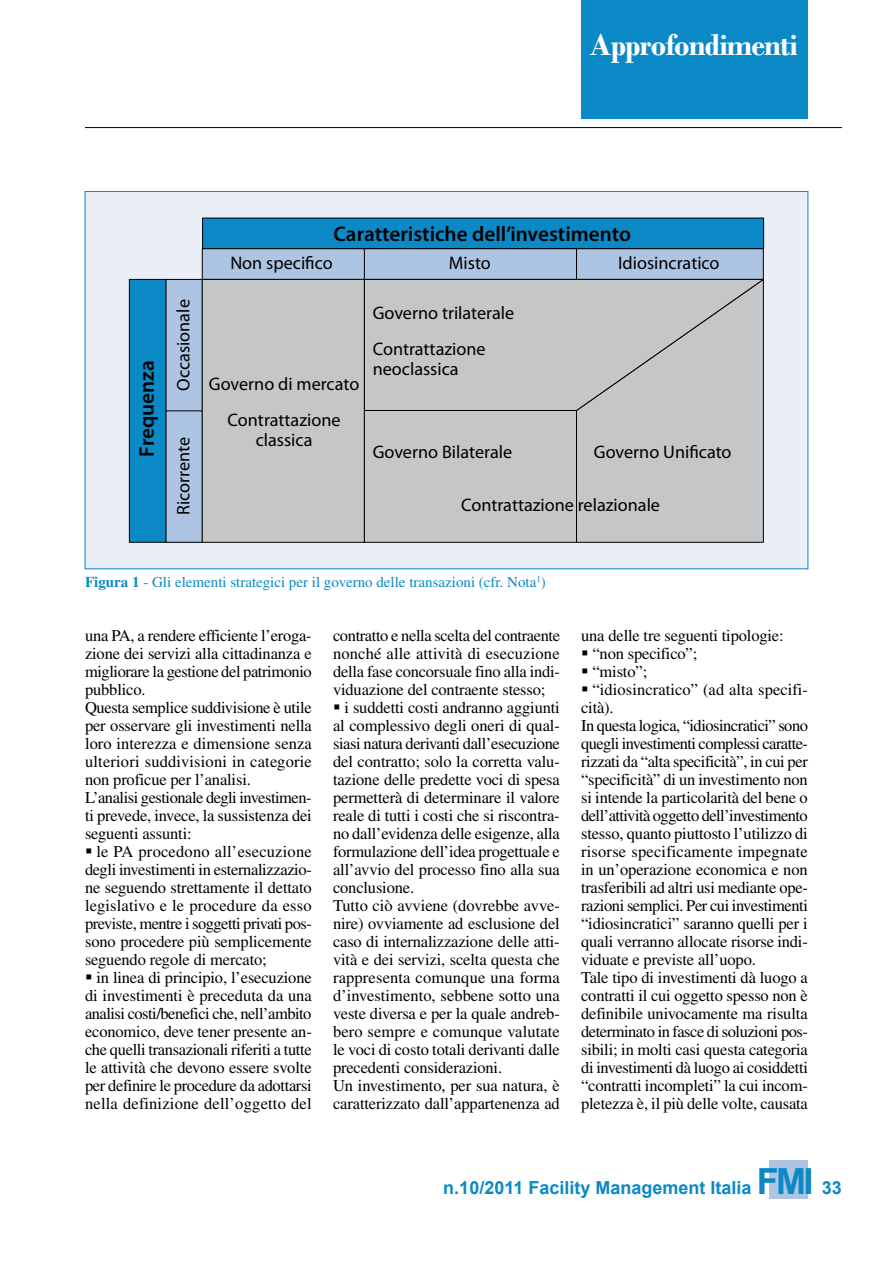
<style>
.page{position:relative;width:893px;height:1263px;background:#fff}
.page>*{position:absolute;margin:0;border:0;box-sizing:border-box;transform-origin:0 0}
.t1{font:700 36px "Arial";color:#0b89c6}
.t2{font:700 31.5px "Bodoni";letter-spacing:-.03em;color:#fff}
.t3{font:600 21.15px "Myriad Pro";color:#000}
.t4{font:18.15px/19.6px "Myriad Pro";color:#000;text-align:center}
.t5{font:700 18px "Arial";color:#0b89c6}
.t6{font:16.5px/18px "Times LT Std";letter-spacing:-.01em;color:#000;text-align:justify}
.t7{font:16.5px "Times LT Std";letter-spacing:-.03em;color:#000}
.t8{font:16.5px "Times LT Std";letter-spacing:.01em;color:#000}
.t9{font:16.5px "Times LT Std";letter-spacing:-.035em;color:#000}
.t10{font:15px "Times LT Std";color:#0b89c6}
.s1{font-weight:700}
</style>
<div class="page">
<div style="left:770px;top:1161px;width:38px;height:38px;background:#aec4e3"></div>
<hr style="left:85px;top:127px;width:757px;height:1px;background:#000">
<div style="left:581px;top:0;width:227px;height:119px;background:#0b89c6"></div>
<div style="left:85px;top:191px;width:723px;height:378px;background:#e9eef7"></div>
<div style="left:166px;top:279px;width:36px;height:263px;background:#aec4e3"></div>
<div style="left:129px;top:279px;width:37px;height:263px;background:#0b89c6"></div>
<div style="left:129px;top:279px;width:37px;height:264px;border:1px solid #000"></div>
<div style="left:203px;top:218px;width:561px;height:31px;background:#0b89c6"></div>
<div style="left:364px;top:249px;width:213px;height:30px;background:#aec4e3"></div>
<div style="left:364px;top:248px;width:213px;height:32px;border:1px solid #000"></div>
<div style="left:576px;top:249px;width:187px;height:30px;background:#aec4e3"></div>
<div style="left:576px;top:248px;width:188px;height:32px;border:1px solid #000"></div>
<div style="left:202px;top:249px;width:162px;height:30px;background:#aec4e3"></div>
<div style="left:202px;top:248px;width:163px;height:32px;border:1px solid #000"></div>
<div style="left:202px;top:279px;width:162px;height:263px;background:#c5c6c8"></div>
<div style="left:202px;top:279px;width:163px;height:264px;border:1px solid #000"></div>
<div style="left:364px;top:410px;width:212px;height:132px;background:#c5c6c8"></div>
<div style="left:364px;top:410px;width:213px;height:133px;border:1px solid #000"></div>
<div style="left:576px;top:278px;width:188px;height:265px;background:#c5c6c8"></div>
<div style="left:364px;top:279px;width:400px;height:132px;background:#c5c6c8"></div>
<h2 class="t2" style="left:590px;top:26px;width:210px">Approfondimenti</h2>
<p class="t3" style="left:334px;top:222px;width:299px">Caratteristiche dell’investimento</p>
<p class="t3" style="left:135px;top:457px;width:98px;rotate:-90deg">Frequenza</p>
<p class="t4" style="left:174px;top:391px;width:93px;rotate:-90deg">Occasionale</p>
<p class="t4" style="left:174px;top:515px;width:80px;rotate:-90deg">Ricorrente</p>
<p class="t4" style="left:230px;top:254px;width:104px">Non specifico</p>
<p class="t4" style="left:209px;top:374px;width:152px">Governo di mercato</p>
<p class="t4" style="left:228px;top:411px;width:114px">Contrattazione classica</p>
<p class="t4" style="left:449px;top:254px;width:44px">Misto</p>
<p class="t4" style="left:618px;top:254px;width:103px">Idiosincratico</p>
<p class="t4" style="left:373px;top:303px;width:143px">Governo trilaterale</p>
<p class="t4" style="left:373px;top:339px;width:114px;text-align:left">Contrattazione neoclassica</p>
<p class="t4" style="left:373px;top:443px;width:141px">Governo Bilaterale</p>
<p class="t4" style="left:594px;top:443px;width:139px">Governo Unificato</p>
<p class="t4" style="left:461px;top:495px;width:200px">Contrattazione relazionale</p>
<p class="t10" style="left:85px;top:573px;width:462px"><span class="s1">Figura 1</span> - Gli elementi strategici per il governo delle transazioni (cfr. Nota<sup>1</sup>)</p>
<p class="t6" style="left:85px;top:626px;width:228px;text-align:left">una PA, a rendere efficiente l’eroga&shy;zione dei servizi alla cittadinanza e migliorare la gestione del patrimonio pubblico.<br>Questa semplice suddivisione è utile per osservare gli investimenti nella loro interezza e dimensione senza ulteriori suddivisioni in categorie non proficue per l’analisi.<br>L’analisi gestionale degli investimen&shy;ti prevede, invece, la sussistenza dei seguenti assunti:</p>
<p class="t6" style="left:85px;top:842px;width:228px;text-indent:11px">le PA procedono all’esecuzione degli investimenti in esternalizzazio&shy;ne seguendo strettamente il dettato legislativo e le procedure da esso previste, mentre i soggetti privati pos&shy;sono procedere più semplicemente seguendo regole di mercato;</p>
<p class="t6" style="left:85px;top:968px;width:228px;text-indent:11px">in linea di principio, l’esecuzione di investimenti è preceduta da una analisi costi/benefici che, nell’ambito economico, deve tener presente an&shy;che quelli transazionali riferiti a tutte le attività che devono essere svolte per definire le procedure da adottarsi nella definizione dell’oggetto del</p>
<p class="t6" style="left:333px;top:626px;width:228px">contratto e nella scelta del contraente</p>
<p class="t8" style="left:333px;top:644px;width:228px">nonché alle attività di esecuzione</p>
<p class="t6" style="left:333px;top:662px;width:228px">della fase concorsuale fino alla indi-</p>
<p class="t6" style="left:333px;top:680px;width:214px">viduazione del contraente stesso;</p>
<p class="t6" style="left:344px;top:698px;width:217px">i suddetti costi andranno aggiunti</p>
<p class="t6" style="left:333px;top:716px;width:228px">al complessivo degli oneri di qual-</p>
<p class="t6" style="left:333px;top:734px;width:228px">siasi natura derivanti dall’esecuzione</p>
<p class="t6" style="left:333px;top:752px;width:228px">del contratto; solo la corretta valu-</p>
<p class="t6" style="left:333px;top:770px;width:228px">tazione delle predette voci di spesa</p>
<p class="t6" style="left:333px;top:788px;width:228px">permetterà di determinare il valore</p>
<p class="t6" style="left:333px;top:806px;width:228px">reale di tutti i costi che si riscontra-</p>
<p class="t6" style="left:333px;top:824px;width:228px">no dall’evidenza delle esigenze, alla</p>
<p class="t6" style="left:333px;top:842px;width:228px">formulazione dell’idea progettuale e</p>
<p class="t6" style="left:333px;top:860px;width:228px">all’avvio del processo fino alla sua</p>
<p class="t6" style="left:333px;top:878px;width:83px">conclusione.</p>
<p class="t6" style="left:333px;top:896px;width:228px">Tutto ciò avviene (dovrebbe avve-</p>
<p class="t6" style="left:333px;top:914px;width:228px">nire) ovviamente ad esclusione del</p>
<p class="t6" style="left:333px;top:932px;width:228px">caso di internalizzazione delle atti-</p>
<p class="t6" style="left:333px;top:950px;width:228px">vità e dei servizi, scelta questa che</p>
<p class="t8" style="left:333px;top:968px;width:228px">rappresenta comunque una forma</p>
<p class="t6" style="left:333px;top:986px;width:228px">d’investimento, sebbene sotto una</p>
<p class="t6" style="left:333px;top:1004px;width:228px">veste diversa e per la quale andreb-</p>
<p class="t6" style="left:333px;top:1022px;width:228px">bero sempre e comunque valutate</p>
<p class="t6" style="left:333px;top:1040px;width:228px">le voci di costo totali derivanti dalle</p>
<p class="t6" style="left:333px;top:1058px;width:171px">precedenti considerazioni.</p>
<p class="t6" style="left:333px;top:1076px;width:228px">Un investimento, per sua natura, è</p>
<p class="t6" style="left:333px;top:1094px;width:228px">caratterizzato dall’appartenenza ad</p>
<p class="t6" style="left:581px;top:626px;width:204px">una delle tre seguenti tipologie:</p>
<p class="t6" style="left:592px;top:644px;width:106px">“non specifico”;</p>
<p class="t6" style="left:592px;top:662px;width:56px">“misto”;</p>
<p class="t6" style="left:592px;top:680px;width:217px">“idiosincratico” (ad alta specifi-</p>
<p class="t6" style="left:581px;top:698px;width:34px">cità).</p>
<p class="t7" style="left:581px;top:716px;width:228px">In questa logica, “idiosincratici” sono</p>
<p class="t9" style="left:581px;top:734px;width:228px">quegli investimenti complessi caratte-</p>
<p class="t6" style="left:581px;top:752px;width:228px">rizzati da “alta specificità”, in cui per</p>
<p class="t6" style="left:581px;top:770px;width:228px">“specificità” di un investimento non</p>
<p class="t6" style="left:581px;top:788px;width:228px">si intende la particolarità del bene o</p>
<p class="t7" style="left:581px;top:806px;width:228px">dell’attività oggetto dell’investimento</p>
<p class="t6" style="left:581px;top:824px;width:228px">stesso, quanto piuttosto l’utilizzo di</p>
<p class="t8" style="left:581px;top:842px;width:228px">risorse specificamente impegnate</p>
<p class="t6" style="left:581px;top:860px;width:228px">in un’operazione economica e non</p>
<p class="t6" style="left:581px;top:878px;width:228px">trasferibili ad altri usi mediante ope-</p>
<p class="t6" style="left:581px;top:896px;width:228px">razioni semplici. Per cui investimenti</p>
<p class="t6" style="left:581px;top:914px;width:228px">“idiosincratici” saranno quelli per i</p>
<p class="t6" style="left:581px;top:932px;width:228px">quali verranno allocate risorse indi-</p>
<p class="t6" style="left:581px;top:950px;width:176px">viduate e previste all’uopo.</p>
<p class="t6" style="left:581px;top:968px;width:228px">Tale tipo di investimenti dà luogo a</p>
<p class="t6" style="left:581px;top:986px;width:228px">contratti il cui oggetto spesso non è</p>
<p class="t6" style="left:581px;top:1004px;width:228px">definibile univocamente ma risulta</p>
<p class="t7" style="left:581px;top:1022px;width:228px">determinato in fasce di soluzioni pos-</p>
<p class="t6" style="left:581px;top:1040px;width:228px">sibili; in molti casi questa categoria</p>
<p class="t6" style="left:581px;top:1058px;width:228px">di investimenti dà luogo ai cosiddetti</p>
<p class="t6" style="left:581px;top:1076px;width:228px">“contratti incompleti” la cui incom-</p>
<p class="t6" style="left:581px;top:1094px;width:228px">pletezza è, il più delle volte, causata</p>
<h1 class="t1" style="left:757px;top:1158px;width:58px">FMI</h1>
<p class="t5" style="left:443px;top:1176px;width:310px">n.10/2011 Facility Management Italia</p>
<p class="t5" style="left:822px;top:1176px;width:22px">33</p>
</div>
